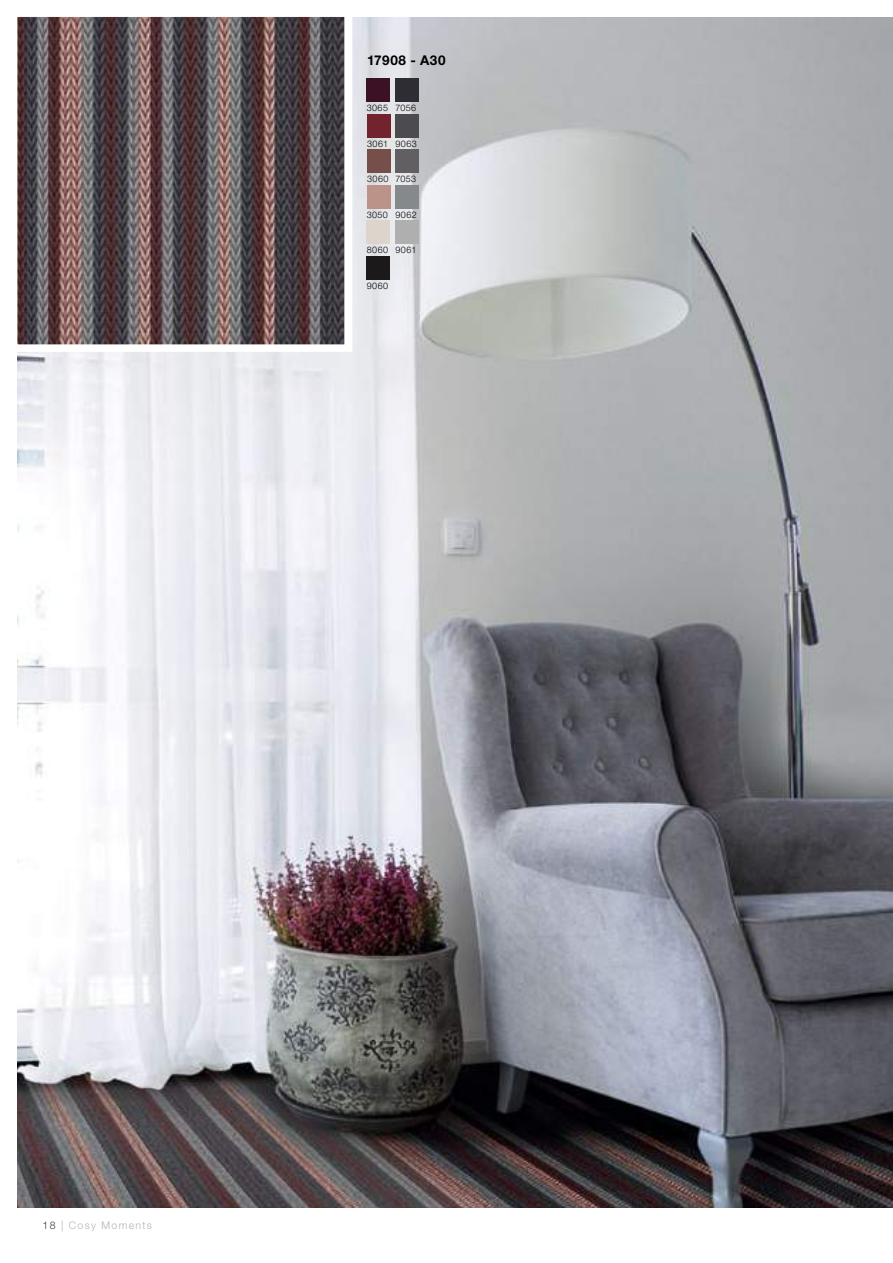
<style>
.page{position:relative;width:893px;height:1263px;background:#fff}
.page>*{position:absolute;margin:0;border:0;box-sizing:border-box;transform-origin:0 0}
.t1{font:700 13.5px "Helvetica Neue LT Std";letter-spacing:.045em;color:#000}
.t2{font:300 10.5px "Helvetica Neue";letter-spacing:.125em;color:#b1b2b3}
.t3{font:300 9px "Helvetica Neue LT Std";letter-spacing:.045em;color:#000}
.s1{color:#3b3b3a}
</style>
<div class="page">
<img style="left:17px;top:17px;width:876px;height:1191px">
<svg style="left:17px;top:16px;width:339px;height:340px;background:#6a5c5e"></svg>
<div style="left:367px;top:114px;width:23px;height:23px;background:#73232e"></div>
<div style="left:395px;top:114px;width:24px;height:23px;background:#4b4b50"></div>
<div style="left:367px;top:149px;width:23px;height:24px;background:#774f4a"></div>
<div style="left:395px;top:149px;width:24px;height:24px;background:#615f61"></div>
<div style="left:367px;top:185px;width:23px;height:23px;background:#bc9388"></div>
<div style="left:395px;top:185px;width:24px;height:23px;background:#85898b"></div>
<div style="left:367px;top:221px;width:23px;height:23px;background:#ddd5cc"></div>
<div style="left:367px;top:256px;width:23px;height:23px;background:#1c191a"></div>
<div style="left:395px;top:220px;width:24px;height:24px;background:#afafb0"></div>
<div style="left:367px;top:78px;width:23px;height:24px;background:#3c1126"></div>
<div style="left:395px;top:78px;width:24px;height:24px;background:#2e2d33"></div>
<h1 class="t1" style="left:367px;top:52px;width:80px">17908 - A30</h1>
<p class="t3" style="left:367px;top:102px;width:51px">3065 7056</p>
<p class="t3" style="left:367px;top:138px;width:51px">3061 9063</p>
<p class="t3" style="left:367px;top:174px;width:51px">3060 7053</p>
<p class="t3" style="left:367px;top:209px;width:23px">3050</p>
<p class="t3" style="left:395px;top:209px;width:23px">9062</p>
<p class="t3" style="left:395px;top:245px;width:23px">9061</p>
<p class="t3" style="left:367px;top:245px;width:23px">8060</p>
<p class="t3" style="left:367px;top:280px;width:23px">9060</p>
<p class="t2" style="left:43px;top:1219px;width:111px"><span class="s1">18</span> | Cosy Moments</p>
</div>
